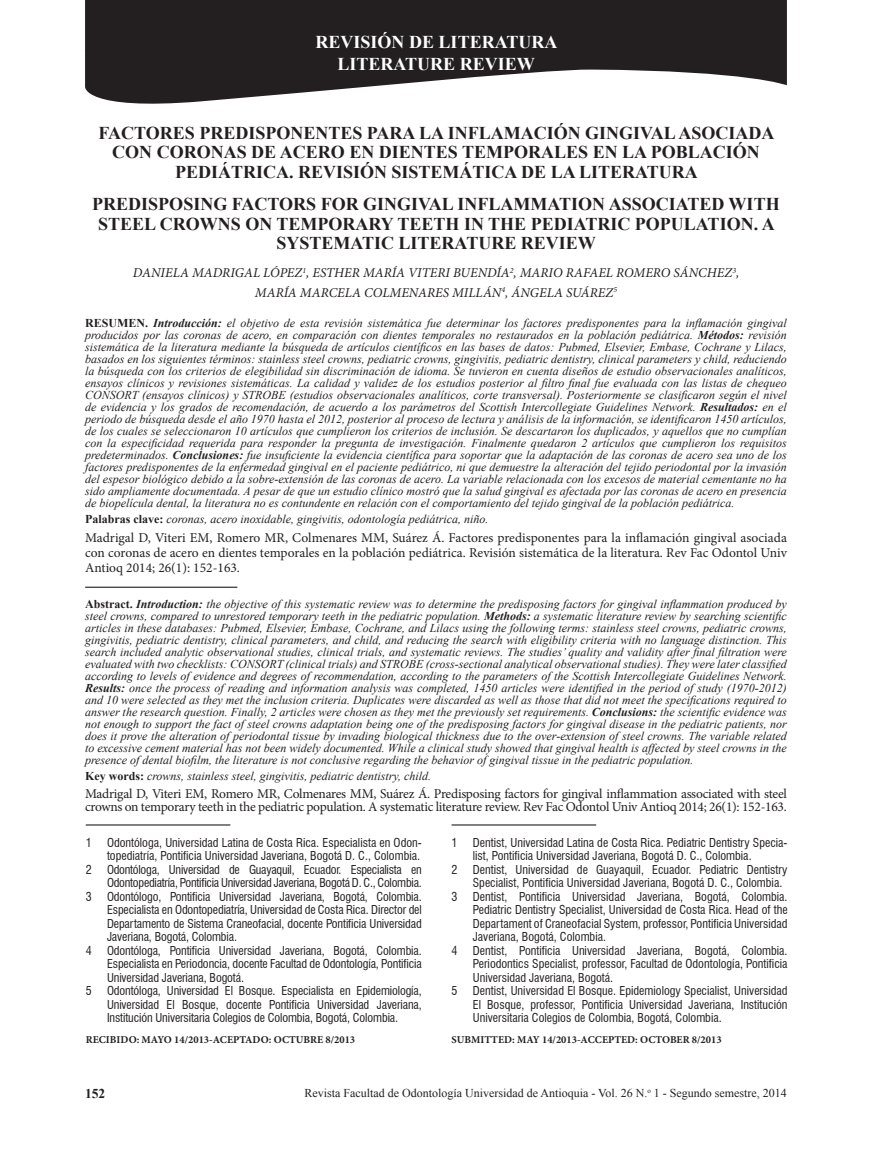
<style>
.page{position:relative;width:872px;height:1149px;background:#fff}
.page>*{position:absolute;margin:0;border:0;box-sizing:border-box;transform-origin:0 0}
.t1{font:700 18px/19.5px "Times New Roman";color:#231f20;text-align:center}
.t2{font:700 18px/21.6px "Times New Roman";color:#fff;text-align:center}
.t3{font:13.5px/15px "Minion Pro";letter-spacing:-.02em;color:#231f20;text-align:justify}
.t4{font:italic 13.5px/19.5px "Minion Pro";color:#231f20;text-align:center}
.t5{font:700 13.5px "Times New Roman";color:#231f20}
.t6{font:italic 12px/12px "Times New Roman";color:#231f20;text-align:justify}
.t7{font:condensed 12px/13.5px "Swiss 721 BT";color:#231f20;text-align:justify}
.t8{font:condensed 12px/13.5px "Swiss 721 BT";letter-spacing:-.02em;color:#231f20}
.t9{font:12px "Times New Roman";color:#231f20}
.t10{font:700 10.5px "Minion Pro";color:#231f20}
.s1{font-weight:700;font-style:normal}
.s2{font-weight:700}
</style>
<div class="page">
<svg style="left:85px;top:0;width:702px;height:104px;fill:#231f20"></svg>
<hr style="left:86px;top:824px;width:144px;height:1px;background:#231f20">
<hr style="left:451px;top:824px;width:145px;height:1px;background:#231f20">
<hr style="left:85px;top:586px;width:152px;height:1px;background:#231f20">
<h1 class="t2" style="left:315px;top:31px;width:243px">REVISIÓN DE LITERATURA litERATURE REVIEW</h1>
<h1 class="t1" style="left:98px;top:122px;width:677px">FACTORES PREDISPONENTES PARA LA INFLAMACIÓN GINGIVAL ASOCIADA<br>CON CORONAS DE ACERO EN DIENTES TEMPORALES EN LA POBLACIÓN<br>PEDIÁTRICA. REVISIÓN SISTEMÁTICA DE LA LITERATURA</h1>
<h1 class="t1" style="left:92px;top:194px;width:689px">PREDISPOSING FACTORS FOR GINGIVAL INFLAMMATION ASSOCIATED WITH<br>STEEL CROWNS ON TEMPORARY TEETH IN THE PEDIATRIC POPULATION. A<br>SYSTEMATIC LITERATURE REVIEW</h1>
<p class="t4" style="left:133px;top:263px;width:608px">DANIELA MADRIGAL LÓPEZ<sup>1</sup>, ESTHER MARÍA VITERI BUENDÍA<sup>2</sup>, MARIO RAFAEL ROMERO SÁNCHEZ<sup>3</sup>,<br>MARÍA MARCELA COLMENARES MILLÁN<sup>4</sup>, ÁNGELA SUÁREZ<sup>5</sup></p>
<p class="t6" style="left:85px;top:316px;width:703px"><span class="s1">RESUMEN.</span> <span class="s2">Introducción:</span> el objetivo de esta revisión sistemática fue determinar los factores predisponentes para la inflamación gingival producidos por las coronas de acero, en comparación con dientes temporales no restaurados en la población pediátrica. <span class="s2">Métodos:</span> revisión sistemática de la literatura mediante la búsqueda de artículos científicos en las bases de datos: Pubmed, Elsevier, Embase, Cochrane y Lilacs, basados en los siguientes términos: stainless steel crowns, pediatric crowns, gingivitis, pediatric dentistry, clinical parameters y child, reduciendo la búsqueda con los criterios de elegibilidad sin discriminación de idioma. Se tuvieron en cuenta diseños de estudio observacionales analíticos, ensayos clínicos y revisiones sistemáticas. La calidad y validez de los estudios posterior al filtro final fue evaluada con las listas de chequeo CONSORT (ensayos clínicos) y STROBE (estudios observacionales analíticos, corte transversal). Posteriormente se clasificaron según el nivel de evidencia y los grados de recomendación, de acuerdo a los parámetros del Scottish Intercollegiate Guidelines Network. <span class="s2">Resultados:</span> en el periodo de búsqueda desde el año 1970 hasta el 2012, posterior al proceso de lectura y análisis de la información, se identificaron 1450 artículos, de los cuales se seleccionaron 10 artículos que cumplieron los criterios de inclusión. Se descartaron los duplicados, y aquellos que no cumplían con la especificidad requerida para responder la pregunta de investigación. Finalmente quedaron 2 artículos que cumplieron los requisitos predeterminados. <span class="s2">Conclusiones:</span> fue insuficiente la evidencia científica para soportar que la adaptación de las coronas de acero sea uno de los factores predisponentes de la enfermedad gingival en el paciente pediátrico, ni que demuestre la alteración del tejido periodontal por la invasión del espesor biológico debido a la sobre-extensión de las coronas de acero. La variable relacionada con los excesos de material cementante no ha sido ampliamente documentada. A pesar de que un estudio clínico mostró que la salud gingival es afectada por las coronas de acero en presencia de biopelícula dental, la literatura no es contundente en relación con el comportamiento del tejido gingival de la población pediátrica.</p>
<p class="t6" style="left:85px;top:512px;width:405px"><span class="s1">Palabras clave:</span> coronas, acero inoxidable, gingivitis, odontología pediátrica, niño.</p>
<p class="t3" style="left:85px;top:530px;width:703px">Madrigal D, Viteri EM, Romero MR, Colmenares MM, Suárez Á. Factores predisponentes para la inflamación gingival asociada con coronas de acero en dientes temporales en la población pediátrica. Revisión sistemática de la literatura. Rev Fac Odontol Univ Antioq 2014; 26(1): 152-163.</p>
<p class="t6" style="left:85px;top:597px;width:703px"><span class="s1">Abstract.</span> <span class="s2">Introduction:</span> the objective of this systematic review was to determine the predisposing factors for gingival inflammation produced by steel crowns, compared to unrestored temporary teeth in the pediatric population. <span class="s2">Methods:</span> a systematic literature review by searching scientific articles in these databases: Pubmed, Elsevier, Embase, Cochrane, and Lilacs using the following terms: stainless steel crowns, pediatric crowns, gingivitis, pediatric dentistry, clinical parameters, and child, and reducing the search with eligibility criteria with no language distinction. This search included analytic observational studies, clinical trials, and systematic reviews. The studies’ quality and validity after final filtration were evaluated with two checklists: CONSORT (clinical trials) and STROBE (cross-sectional analytical observational studies). They were later classified according to levels of evidence and degrees of recommendation, according to the parameters of the Scottish Intercollegiate Guidelines Network.<br><span class="s2">Results:</span> once the process of reading and information analysis was completed, 1450 articles were identified in the period of study (1970-2012) and 10 were selected as they met the inclusion criteria. Duplicates were discarded as well as those that did not meet the specifications required to answer the research question. Finally, 2 articles were chosen as they met the previously set requirements. <span class="s2">Conclusions:</span> the scientific evidence was not enough to support the fact of steel crowns adaptation being one of the predisposing factors for gingival disease in the pediatric patients, nor does it prove the alteration of periodontal tissue by invading biological thickness due to the over-extension of steel crowns. The variable related to excessive cement material has not been widely documented. While a clinical study showed that gingival health is affected by steel crowns in the presence of dental biofilm, the literature is not conclusive regarding the behavior of gingival tissue in the pediatric population.</p>
<p class="t6" style="left:85px;top:769px;width:347px"><span class="s1">Key words:</span> crowns, stainless steel, gingivitis, pediatric dentistry, child.</p>
<p class="t3" style="left:85px;top:786px;width:703px;line-height:13.5px">Madrigal D, Viteri EM, Romero MR, Colmenares MM, Suárez Á. Predisposing factors for gingival inflammation associated with steel crowns on temporary teeth in the pediatric population. A systematic literature review. Rev Fac Odontol Univ Antioq 2014; 26(1): 152-163.</p>
<p class="t7" style="left:451px;top:835px;width:7px">1</p>
<p class="t7" style="left:473px;top:835px;width:316px">Dentist, Universidad Latina de Costa Rica. Pediatric Dentistry Specia&shy;list, Pontificia Universidad Javeriana, Bogotá D. C., Colombia.</p>
<p class="t7" style="left:451px;top:862px;width:7px">2</p>
<p class="t7" style="left:473px;top:862px;width:316px">Dentist, Universidad de Guayaquil, Ecuador. Pediatric Dentistry<br>Specialist, Pontificia Universidad Javeriana, Bogotá D. C., Colombia.</p>
<p class="t7" style="left:451px;top:889px;width:7px">3</p>
<p class="t7" style="left:473px;top:889px;width:316px">Dentist, Pontificia Universidad Javeriana, Bogotá, Colombia.<br>Pediatric Dentistry Specialist, Universidad de Costa Rica. Head of the Departament of Craneofacial System, professor, Pontificia Universidad Javeriana, Bogotá, Colombia.</p>
<p class="t7" style="left:451px;top:943px;width:7px">4</p>
<p class="t7" style="left:473px;top:943px;width:316px">Dentist, Pontificia Universidad Javeriana, Bogotá, Colombia.<br>Periodontics Specialist, professor, Facultad de Odontología, Pontificia Universidad Javeriana, Bogotá.</p>
<p class="t7" style="left:451px;top:984px;width:7px">5</p>
<p class="t7" style="left:473px;top:984px;width:316px">Dentist, Universidad El Bosque. Epidemiology Specialist, Universidad El Bosque, professor, Pontificia Universidad Javeriana, Institución Universitaria Colegios de Colombia, Bogotá, Colombia.</p>
<p class="t10" style="left:451px;top:1031px;width:271px">SUBMITTED: MAY 14/2013-ACCEPTED: OCTOBER 8/2013</p>
<p class="t7" style="left:86px;top:835px;width:7px">1</p>
<p class="t7" style="left:107px;top:835px;width:316px">Odontóloga, Universidad Latina de Costa Rica. Especialista en Odon&shy;topediatría, Pontificia Universidad Javeriana, Bogotá D. C., Colombia.</p>
<p class="t7" style="left:86px;top:862px;width:7px">2</p>
<p class="t8" style="left:107px;top:862px;width:316px">Odontóloga, Universidad de Guayaquil, Ecuador. Especialista en<br>Odontopediatría, Pontificia Universidad Javeriana, Bogotá D. C., Colombia.</p>
<p class="t7" style="left:86px;top:889px;width:7px">3</p>
<p class="t7" style="left:107px;top:889px;width:316px">Odontólogo, Pontificia Universidad Javeriana, Bogotá, Colombia.<br>Especialista en Odontopediatría, Universidad de Costa Rica. Director del Departamento de Sistema Craneofacial, docente Pontificia Universidad Javeriana, Bogotá, Colombia.</p>
<p class="t7" style="left:86px;top:943px;width:7px">4</p>
<p class="t7" style="left:107px;top:943px;width:316px">Odontóloga, Pontificia Universidad Javeriana, Bogotá, Colombia.<br>Especialista en Periodoncia, docente Facultad de Odontología, Pontificia Universidad Javeriana, Bogotá.</p>
<p class="t7" style="left:86px;top:984px;width:7px">5</p>
<p class="t7" style="left:107px;top:984px;width:316px">Odontóloga, Universidad El Bosque. Especialista en Epidemiología, Universidad El Bosque, docente Pontificia Universidad Javeriana, Institución Universitaria Colegios de Colombia, Bogotá, Colombia.</p>
<p class="t10" style="left:86px;top:1031px;width:271px">RECIBIDO: MAYO 14/2013-ACEPTADO: OCTUBRE 8/2013</p>
<p class="t5" style="left:85px;top:1083px;width:22px">152</p>
<p class="t9" style="left:304px;top:1084px;width:484px">Revista Facultad de Odontología Universidad de Antioquia - Vol. 26 N.<sup>o</sup> 1 - Segundo semestre, 2014</p>
</div>
